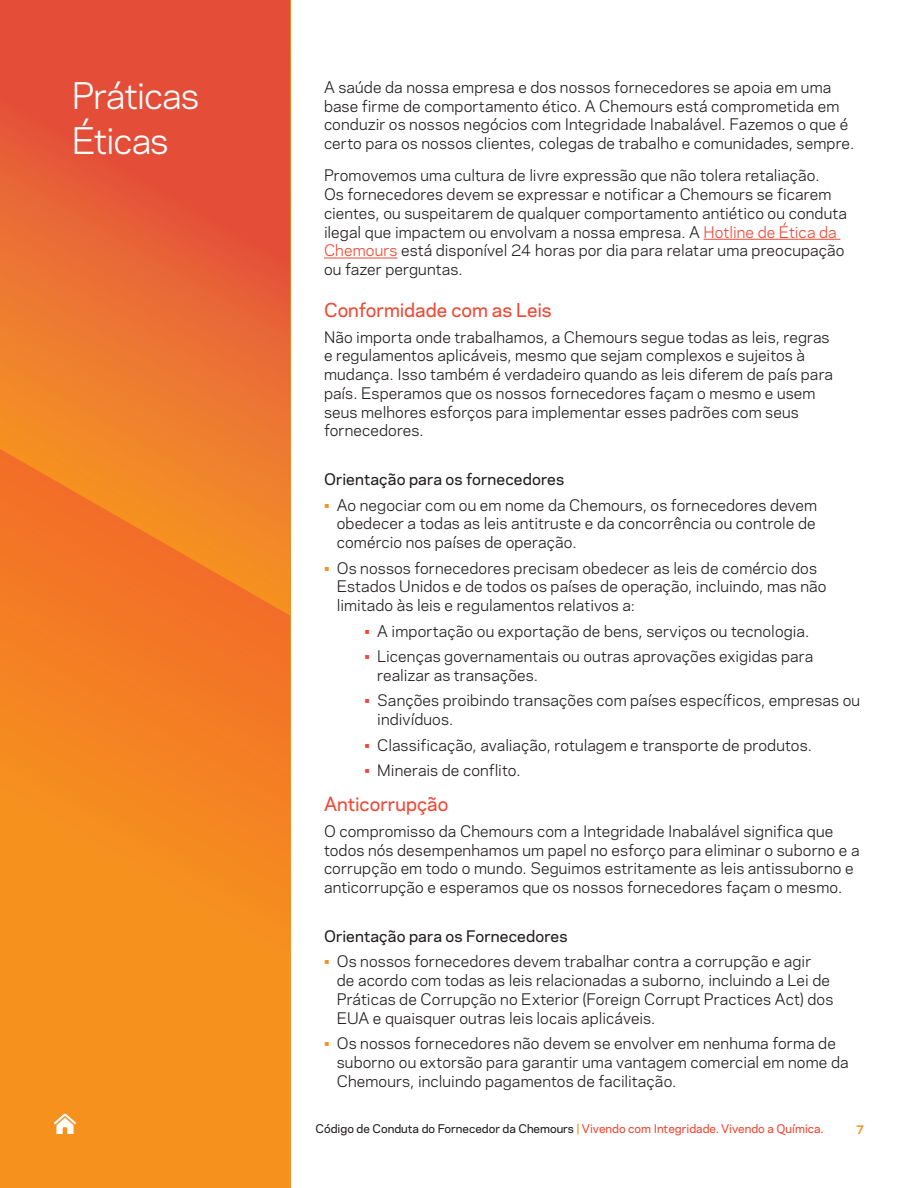
<style>
.page{position:relative;width:918px;height:1188px;background:#fff}
.page>*{position:absolute;margin:0;border:0;box-sizing:border-box;transform-origin:0 0}
.t1{font:34.5px/45px "Chemours Sans";letter-spacing:-.035em;color:#fff}
.t2{font:500 18px "Chemours Sans";color:#ef4835}
.t3{font:15px/18.8px "Chemours Sans";letter-spacing:.005em;color:#231f20}
.t4{font:500 15px "Chemours Sans";letter-spacing:.01em;color:#231f20}
.t5{font:500 11.25px "Chemours Sans";color:#ef4835}
.t6{font:700 11.25px "Chemours Sans";color:#f6911e}
.s1{color:#ef4835}
.s2{color:#f6911e}
.s3{color:#231f20}
</style>
<div class="page">
<div style="left:0;top:0;width:290px;height:1188px;background:#f6911e"></div>
<svg style="left:0;top:0;width:291px;height:616px;background:#e76135"></svg>
<svg style="left:0;top:441px;width:290px;height:422px"></svg>
<hr style="left:704px;top:239px;width:136px;height:1px;background:#ef4835">
<hr style="left:324px;top:258px;width:73px;height:1px;background:#ef4835">
<svg style="left:54px;top:1114px;width:22px;height:20px"></svg>
<h1 class="t1" style="left:72px;top:71px;width:129px">Práticas<br>Éticas</h1>
<p class="t3" style="left:324px;top:77px;width:532px">A saúde da nossa empresa e dos nossos fornecedores se apoia em uma base firme de comportamento ético. A Chemours está comprometida em conduzir os nossos negócios com Integridade Inabalável. Fazemos o que é certo para os nossos clientes, colegas de trabalho e comunidades, sempre.</p>
<p class="t3" style="left:324px;top:166px;width:525px">Promovemos uma cultura de livre expressão que não tolera retaliação.<br>Os fornecedores devem se expressar e notificar a Chemours se ficarem cientes, ou suspeitarem de qualquer comportamento antiético ou conduta ilegal que impactem ou envolvam a nossa empresa. A <span class="s1">Hotline de Ética da Chemours</span> está disponível 24 horas por dia para relatar uma preocupação ou fazer perguntas.</p>
<p class="t2" style="left:324px;top:297px;width:229px">Conformidade com as Leis</p>
<p class="t3" style="left:324px;top:327px;width:511px">Não importa onde trabalhamos, a Chemours segue todas as leis, regras e regulamentos aplicáveis, mesmo que sejam complexos e sujeitos à mudança. Isso também é verdadeiro quando as leis diferem de país para país. Esperamos que os nossos fornecedores façam o mesmo e usem seus melhores esforços para implementar esses padrões com seus fornecedores.</p>
<p class="t4" style="left:324px;top:468px;width:242px">Orientação para os fornecedores</p>
<p class="t3" style="left:337px;top:495px;width:482px;text-align:justify;text-indent:-13px"><span class="s2">•</span> Ao negociar com ou em nome da Chemours, os fornecedores devem obedecer a todas as leis antitruste e da concorrência ou controle de comércio nos países de operação.</p>
<p class="t3" style="left:337px;top:558px;width:491px;text-indent:-13px"><span class="s2">•</span> Os nossos fornecedores precisam obedecer as leis de comércio dos<br>Estados Unidos e de todos os países de operação, incluindo, mas não limitado às leis e regulamentos relativos a:</p>
<p class="t3" style="left:364px;top:621px;width:446px"><span class="s1">•</span> A importação ou exportação de bens, serviços ou tecnologia.</p>
<p class="t3" style="left:377px;top:646px;width:438px;text-indent:-13px"><span class="s1">•</span> Licenças governamentais ou outras aprovações exigidas para realizar as transações.</p>
<p class="t3" style="left:377px;top:691px;width:484px;text-indent:-13px"><span class="s1">•</span> Sanções proibindo transações com países específicos, empresas ou indivíduos.</p>
<p class="t3" style="left:364px;top:735px;width:449px"><span class="s1">•</span> Classificação, avaliação, rotulagem e transporte de produtos.</p>
<p class="t3" style="left:364px;top:760px;width:158px"><span class="s1">•</span> Minerais de conflito.</p>
<p class="t2" style="left:324px;top:791px;width:126px">Anticorrupção</p>
<p class="t3" style="left:324px;top:821px;width:537px">O compromisso da Chemours com a Integridade Inabalável significa que todos nós desempenhamos um papel no esforço para eliminar o suborno e a corrupção em todo o mundo. Seguimos estritamente as leis antissuborno e anticorrupção e esperamos que os nossos fornecedores façam o mesmo.</p>
<p class="t4" style="left:324px;top:925px;width:245px">Orientação para os Fornecedores</p>
<p class="t3" style="left:337px;top:952px;width:498px;text-indent:-13px"><span class="s2">•</span> Os nossos fornecedores devem trabalhar contra a corrupção e agir<br>de acordo com todas as leis relacionadas a suborno, incluindo a Lei de Práticas de Corrupção no Exterior (Foreign Corrupt Practices Act) dos EUA e quaisquer outras leis locais aplicáveis.</p>
<p class="t3" style="left:337px;top:1033px;width:513px;text-indent:-13px"><span class="s2">•</span> Os nossos fornecedores não devem se envolver em nenhuma forma de suborno ou extorsão para garantir uma vantagem comercial em nome da<br>Chemours, incluindo pagamentos de facilitação.</p>
<p class="t5" style="left:316px;top:1121px;width:509px"><span class="s3">Código de Conduta do Fornecedor da Chemours</span> <span class="s2">|</span> Vivendo com Integridade. Vivendo a Química.</p>
<p class="t6" style="left:856px;top:1121px;width:9px">7</p>
</div>
